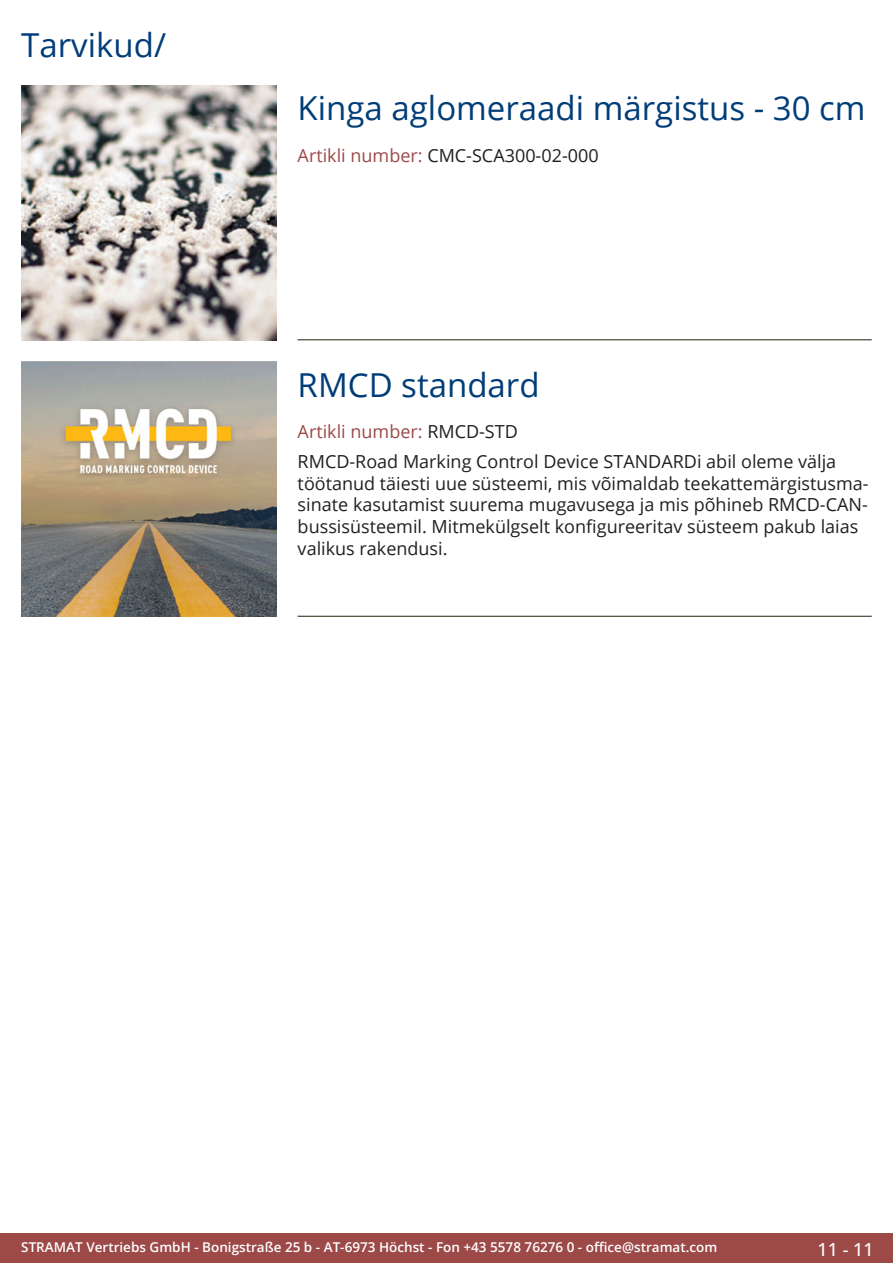
<style>
.page{position:relative;width:893px;height:1263px;background:#fff}
.page>*{position:absolute;margin:0;border:0;box-sizing:border-box;transform-origin:0 0}
.Produkttitel{font:33px "Open Sans";color:#003d78}
.RastTitel{font:33px "Open Sans";color:#003d78}
.Beschreibung_Text{font:18px/21.6px "Open Sans";color:#231f20}
.TechDaten_Überschrif{font:18px "Open Sans";color:#231f20}
.TechDaten_Überschrif-2{font:18px "Open Sans";color:#9c4948}
.t1{font:500 18px "Open Sans";color:#fff}
.t2{font:600 13.5px "Open Sans";color:#fff}
.s1{color:#9c4948}
.s2{color:#231f20}
</style>
<div class="page">
<div style="left:0;top:1233px;width:893px;height:30px;background:#9c4948"></div>
<hr style="left:298px;top:340px;width:574px;height:1px;background:#201d08">
<hr style="left:298px;top:616px;width:574px;height:1px;background:#201d08">
<img style="left:21px;top:85px;width:255px;height:255px">
<img style="left:21px;top:361px;width:255px;height:256px">
<p class="RastTitel" style="left:21px;top:22px;width:146px">Tarvikud/</p>
<p class="Produkttitel" style="left:298px;top:86px;width:569px">Kinga aglomeraadi märgistus - 30 cm</p>
<p class="TechDaten_Überschrif" style="left:298px;top:143px;width:303px"><span class="s1">Artikli number:</span> CMC-SCA300-02-000</p>
<p class="Produkttitel" style="left:298px;top:362px;width:243px">RMCD standard</p>
<p class="TechDaten_Überschrif-2" style="left:298px;top:420px;width:222px">Artikli number: <span class="s2">RMCD-STD</span></p>
<p class="Beschreibung_Text" style="left:298px;top:450px;width:572px">RMCD-Road Marking Control Device STANDARDi abil oleme välja töötanud täiesti uue süsteemi, mis võimaldab teekattemärgistusma&shy;sinate kasutamist suurema mugavusega ja mis põhineb RMCD-CAN&shy;bussisüsteemil. Mitmekülgselt konfigureeritav süsteem pakub laias valikus rakendusi.</p>
<p class="t2" style="left:21px;top:1238px;width:698px">STRAMAT Vertriebs GmbH - Bonigstraße 25 b - AT-6973 Höchst - Fon +43 5578 76276 0 - office@stramat.com</p>
<p class="t1" style="left:817px;top:1237px;width:58px">11 - 11</p>
</div>
